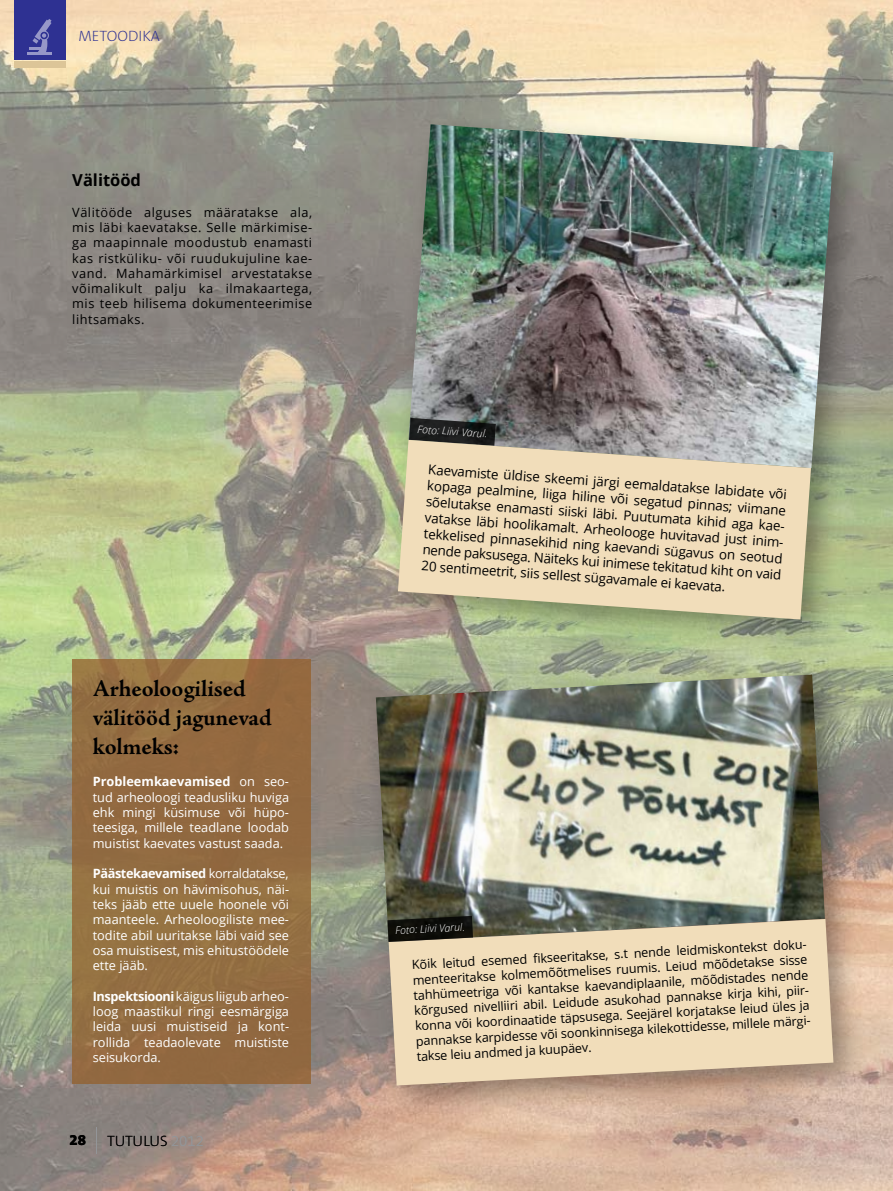
<style>
.page{position:relative;width:893px;height:1191px;background:#fff}
.page>*{position:absolute;margin:0;border:0;box-sizing:border-box;transform-origin:0 0}
.t1{font:700 24px/28.8px "Adobe Jenson Pro";letter-spacing:-.005em;color:#000}
.t2{font:700 16.5px "Open Sans";color:#000}
.t3{font:200 15px "The Sans B2";color:#000}
.t4{font:200 15px "The Sans B2";color:#2e3192}
.t5{font:800 15px "The Sans B8";color:#000}
.t6{font:13.35px/16px "Open Sans";color:#000}
.t7{font:12.75px/15.3px "Open Sans";color:#fff;text-align:justify}
.t8{font:12.75px/15.3px "Open Sans";letter-spacing:.04em;color:#000;text-align:justify}
.t9{font:12.6px/15.3px "Open Sans";color:#000}
.t10{font:italic 300 10.5px "Open Sans";color:#fff}
.t11{font:italic 300 10.35px "Open Sans";color:#fff}
.s1{font-weight:700}
.s2{color:#939598}
</style>
<div class="page">
<img style="left:0;top:0;width:893px;height:1191px">
<div style="left:15px;top:62px;width:51px;height:6px;background:#dcc598"></div>
<svg style="left:97px;top:1127px;width:1px;height:26px"></svg>
<div style="left:72px;top:658px;width:239px;height:425px;background:#936a41"></div>
<div style="left:361px;top:660px;width:504px;height:457px;background:#000;opacity:.35"></div>
<img style="left:376px;top:674px;width:449px;height:267px">
<svg style="left:389px;top:919px;width:444px;height:166px;background:#e4d0b0"></svg>
<svg style="left:387px;top:916px;width:86px;height:26px;background:#26251d"></svg>
<div style="left:383px;top:110px;width:481px;height:540px;background:#000;opacity:.35"></div>
<img style="left:408px;top:124px;width:425px;height:344px">
<svg style="left:409px;top:418px;width:87px;height:22px;background:#252828"></svg>
<svg style="left:398px;top:440px;width:413px;height:179px;background:#e2d2b2"></svg>
<div style="left:15px;top:0;width:51px;height:60px;background:#2e3192"></div>
<hr style="left:27px;top:52px;width:25px;height:3px;background:#fff">
<svg style="left:30px;top:19px;width:22px;height:34px"></svg>
<p class="t4" style="left:78px;top:29px;width:83px">METOODIKA</p>
<p class="t2" style="left:72px;top:168px;width:70px">Välitööd</p>
<p class="t8" style="left:72px;top:204px;width:241px">Välitööde alguses määratakse ala, mis läbi kaevatakse. Selle märkimise&shy;ga maapinnale moodustub enamasti kas ristküliku- või ruudukujuline kae&shy;vand. Mahamärkimisel arvestatakse võimalikult palju ka ilmakaartega, mis teeb hilisema dokumenteerimise lihtsamaks.</p>
<p class="t1" style="left:93px;top:675px;width:180px">Arheoloogilised välitööd jagunevad kolmeks:</p>
<p class="t7" style="left:93px;top:774px;width:198px"><span class="s1">Probleemkaevamised</span> on seo&shy;tud arheoloogi teadusliku huviga ehk mingi küsimuse või hüpo&shy;teesiga, millele teadlane loodab muistist kaevates vastust saada.</p>
<p class="t7" style="left:93px;top:865px;width:198px"><span class="s1">Päästekaevamised</span> korraldatakse, kui muistis on hävimisohus, näi&shy;teks jääb ette uuele hoonele või maanteele. Arheoloogiliste mee&shy;todite abil uuritakse läbi vaid see osa muistisest, mis ehitustöödele ette jääb.</p>
<p class="t7" style="left:93px;top:988px;width:198px"><span class="s1">Inspektsiooni</span> käigus liigub arheo&shy;loog maastikul ringi eesmärgiga leida uusi muistiseid ja kont&shy;rollida teadaolevate muististe seisukorda.</p>
<p class="t5" style="left:69px;top:1132px;width:18px">28</p>
<p class="t3" style="left:107px;top:1132px;width:98px">TUTULUS <span class="s2">2012</span></p>
<p class="t10" style="left:418px;top:422px;width:72px;rotate:4deg">Foto: Liivi Varul.</p>
<p class="t6" style="left:429px;top:461px;width:363px;rotate:4deg">Kaevamiste üldise skeemi järgi eemaldatakse labidate või kopaga pealmine, liiga hiline või segatud pinnas; viimane sõelutakse enamasti siiski läbi. Puutumata kihid aga kae&shy;vatakse läbi hoolikamalt. Arheolooge huvitavad just inim&shy;tekkelised pinnasekihid ning kaevandi sügavus on seotud nende paksusega. Näiteks kui inimese tekitatud kiht on vaid 20 sentimeetrit, siis sellest sügavamale ei kaevata.</p>
<p class="t11" style="left:395px;top:923px;width:71px;rotate:-3deg">Foto: Liivi Varul.</p>
<p class="t9" style="left:412px;top:956px;width:399px;rotate:-3deg">Kõik leitud esemed fi kseeritakse, s.t nende leidmiskontekst doku&shy;menteeritakse kolmemõõtmelises ruumis. Leiud mõõdetakse sisse tahhümeetriga või kantakse kaevandiplaanile, mõõdistades nende kõrgused nivelliiri abil. Leidude asukohad pannakse kirja kihi, piir&shy;konna või koordinaatide täpsusega. Seejärel korjatakse leiud üles ja pannakse karpidesse või soonkinnisega kilekottidesse, millele märgi&shy;takse leiu andmed ja kuupäev.</p>
</div>
